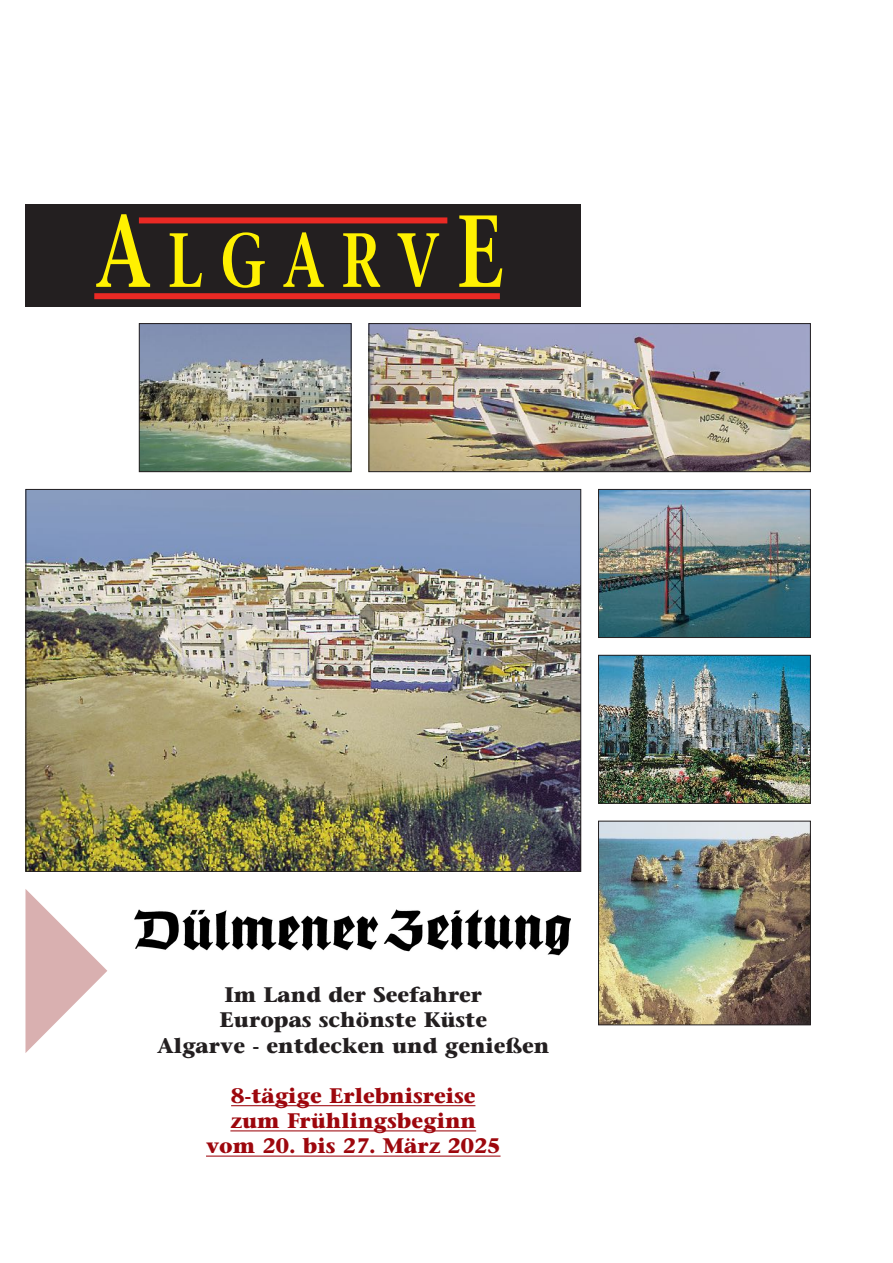
<style>
.page{position:relative;width:893px;height:1263px;background:#fff}
.page>*{position:absolute;margin:0;border:0;box-sizing:border-box;transform-origin:0 0}
.t1{font:600 76.5px "Stone Serif";letter-spacing:.29em;color:#fff101;scale:.75 1}
.t2{font:700 21px/25.2px "Stone Serif";color:#231f20;text-align:center}
.t3{font:700 21px/25.2px "Stone Serif";color:#9d070d;text-align:center}
.s1{font-size:102px}
</style>
<div class="page">
<img style="left:28px;top:491px;width:551px;height:379px">
<img style="left:600px;top:491px;width:209px;height:145px">
<div style="left:598px;top:489px;width:213px;height:149px;border:1px solid #231f20"></div>
<img style="left:600px;top:657px;width:209px;height:145px">
<div style="left:598px;top:655px;width:213px;height:149px;border:1px solid #231f20"></div>
<img style="left:600px;top:823px;width:209px;height:200px">
<div style="left:598px;top:821px;width:213px;height:204px;border:1px solid #231f20"></div>
<svg style="left:25px;top:889px;width:82px;height:164px"></svg>
<img style="left:141px;top:325px;width:208px;height:145px">
<div style="left:139px;top:323px;width:212px;height:149px;border:1px solid #231f20"></div>
<img style="left:371px;top:325px;width:438px;height:145px">
<div style="left:369px;top:323px;width:442px;height:149px;border:1px solid #231f20"></div>
<div style="left:26px;top:204px;width:555px;height:102px;background:#231f20"></div>
<div style="left:139px;top:217px;width:308px;height:6px;background:#ea2924"></div>
<div style="left:94px;top:293px;width:406px;height:6px;background:#ea2924"></div>
<hr style="left:231px;top:1105px;width:244px;height:1px;background:#9d070d">
<hr style="left:230px;top:1130px;width:246px;height:1px;background:#9d070d">
<hr style="left:206px;top:1155px;width:294px;height:1px;background:#9d070d">
<img style="left:134px;top:909px;width:436px;height:46px">
<h1 class="t1" style="left:95px;top:231px;width:547px"><span class="s1">A</span>LGARV<span class="s1">E</span></h1>
<p class="t2" style="left:157px;top:984px;width:394px">Im Land der Seefahrer<br>Europas schönste Küste<br>Algarve - entdecken und genießen</p>
<p class="t3" style="left:206px;top:1085px;width:296px">8-tägige Erlebnisreise zum Frühlingsbeginn vom 20. bis 27. März 2025</p>
</div>
